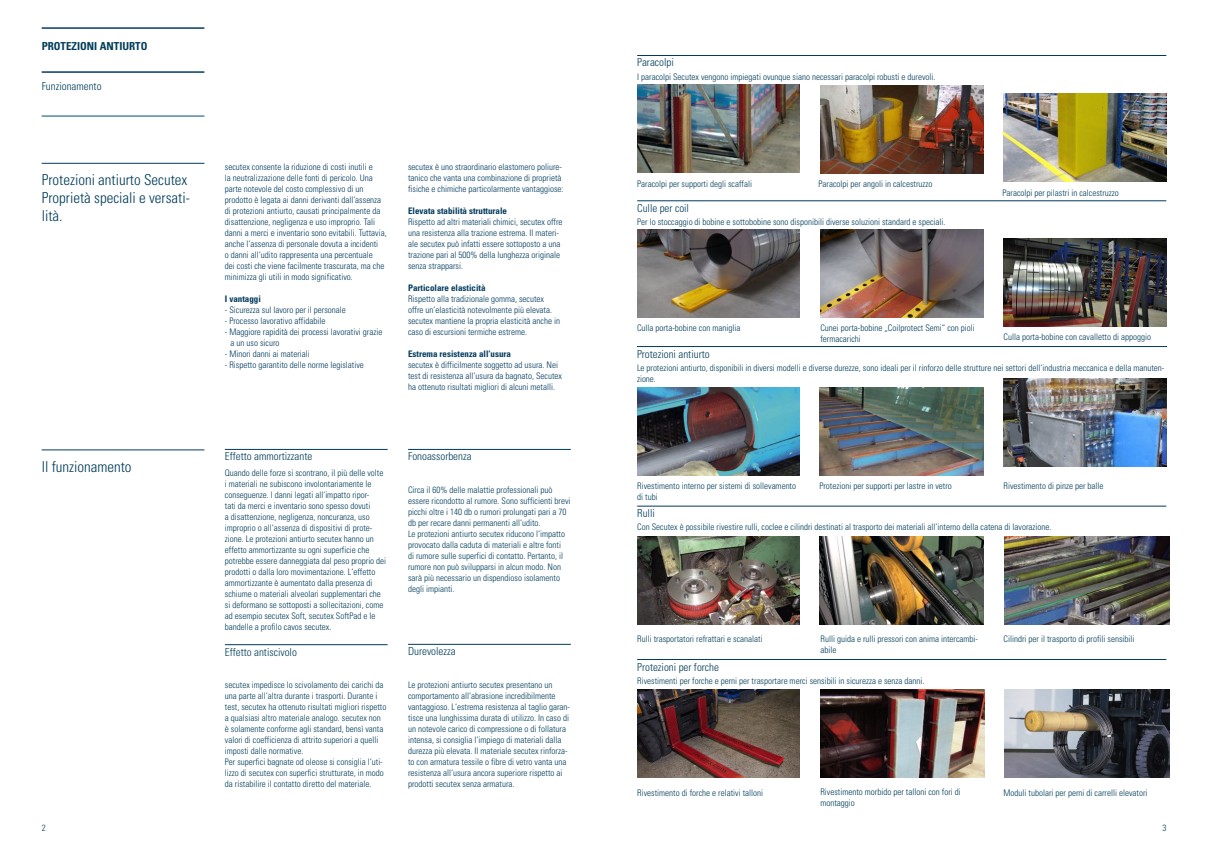
<style>
.page{position:relative;width:1208px;height:859px;background:#fff}
.page>*{position:absolute;margin:0;border:0;box-sizing:border-box;transform-origin:0 0}
.t1{font:300 condensed 15px/18px "Univers";color:#013d5a}
.t2{font:300 condensed 11px "Univers";color:#013d5a}
.t3{font:700 condensed 11px "Univers";color:#013d5a}
.t4{font:300 condensed 9px/11px "Univers";color:#013d5a}
.t5{font:300 condensed 9px/11px "Univers";color:#003a5d}
.t6{font:700 condensed 9px "Univers";color:#003a5d}
</style>
<div class="page">
<hr style="left:42px;top:27px;width:162px;height:2px;background:#003a5d">
<hr style="left:42px;top:71px;width:162px;height:2px;background:#003a5d">
<hr style="left:42px;top:116px;width:162px;height:1px;background:#004b72">
<hr style="left:42px;top:163px;width:162px;height:1px;background:#003a5d">
<hr style="left:225px;top:449px;width:162px;height:1px;background:#003a5d">
<hr style="left:225px;top:644px;width:162px;height:1px;background:#003a5d">
<hr style="left:408px;top:449px;width:163px;height:1px;background:#003a5d">
<hr style="left:408px;top:644px;width:163px;height:1px;background:#003a5d">
<hr style="left:42px;top:450px;width:162px;height:1px;background:#003a5d">
<img style="left:637px;top:85px;width:162px;height:88px">
<img style="left:1003px;top:94px;width:163px;height:88px">
<hr style="left:637px;top:55px;width:529px;height:1px;background:#003a5d">
<img style="left:820px;top:85px;width:163px;height:88px">
<hr style="left:637px;top:200px;width:529px;height:1px;background:#003a5d">
<img style="left:637px;top:229px;width:162px;height:88px">
<img style="left:1003px;top:239px;width:163px;height:88px">
<img style="left:820px;top:229px;width:163px;height:88px">
<img style="left:637px;top:387px;width:162px;height:88px">
<img style="left:819px;top:387px;width:165px;height:88px">
<img style="left:1003px;top:378px;width:163px;height:88px">
<hr style="left:637px;top:346px;width:530px;height:1px;background:#003a5d">
<img style="left:637px;top:536px;width:163px;height:88px">
<img style="left:819px;top:536px;width:165px;height:88px">
<img style="left:1004px;top:536px;width:165px;height:88px">
<hr style="left:637px;top:506px;width:529px;height:1px;background:#003a5d">
<hr style="left:637px;top:659px;width:529px;height:1px;background:#003a5d">
<img style="left:637px;top:690px;width:162px;height:88px">
<img style="left:820px;top:689px;width:164px;height:88px">
<img style="left:1004px;top:690px;width:165px;height:88px">
<p class="t3" style="left:42px;top:39px;width:107px">PROTEZIONI ANTIURTO</p>
<p class="t2" style="left:42px;top:79px;width:61px">Funzionamento</p>
<h1 class="t1" style="left:42px;top:171px;width:150px">Protezioni antiurto Secutex<br>Proprietà speciali e versati&shy;lità.</h1>
<p class="t5" style="left:225px;top:161px;width:163px">secutex consente la riduzione di costi inutili e<br>la neutralizzazione delle fonti di pericolo. Una parte notevole del costo complessivo di un prodotto è legata ai danni derivanti dall‘assenza di protezioni antiurto, causati principalmente da disattenzione, negligenza e uso improprio. Tali danni a merci e inventario sono evitabili. Tuttavia, anche l‘assenza di personale dovuta a incidenti<br>o danni all‘udito rappresenta una percentuale<br>dei costi che viene facilmente trascurata, ma che minimizza gli utili in modo significativo.</p>
<p class="t6" style="left:225px;top:293px;width:37px">I vantaggi</p>
<p class="t5" style="left:225px;top:304px;width:122px">- Sicurezza sul lavoro per il personale</p>
<p class="t5" style="left:225px;top:315px;width:102px">- Processo lavorativo affidabile</p>
<p class="t5" style="left:230px;top:326px;width:153px;text-indent:-6px">- Maggiore rapidità dei processi lavorativi grazie a un uso sicuro</p>
<p class="t5" style="left:225px;top:348px;width:86px">- Minori danni ai materiali</p>
<p class="t5" style="left:225px;top:359px;width:140px">- Rispetto garantito delle norme legislative</p>
<p class="t5" style="left:408px;top:161px;width:157px">secutex è uno straordinario elastomero poliure&shy;tanico che vanta una combinazione di proprietà fisiche e chimiche particolarmente vantaggiose:</p>
<p class="t6" style="left:408px;top:205px;width:100px">Elevata stabilità strutturale</p>
<p class="t5" style="left:408px;top:216px;width:156px">Rispetto ad altri materiali chimici, secutex offre una resistenza alla trazione estrema. Il materi&shy;ale secutex può infatti essere sottoposto a una trazione pari al 500% della lunghezza originale senza strapparsi.</p>
<p class="t6" style="left:408px;top:282px;width:79px">Particolare elasticità</p>
<p class="t5" style="left:408px;top:293px;width:153px">Rispetto alla tradizionale gomma, secutex offre un‘elasticità notevolmente più elevata. secutex mantiene la propria elasticità anche in caso di escursioni termiche estreme.</p>
<p class="t6" style="left:408px;top:348px;width:104px">Estrema resistenza all‘usura</p>
<p class="t5" style="left:408px;top:359px;width:155px">secutex è difficilmente soggetto ad usura. Nei test di resistenza all‘usura da bagnato, Secutex ha ottenuto risultati migliori di alcuni metalli.</p>
<h1 class="t1" style="left:42px;top:458px;width:91px">Il funzionamento</h1>
<p class="t2" style="left:225px;top:450px;width:89px">Effetto ammortizzante</p>
<p class="t4" style="left:225px;top:467px;width:163px">Quando delle forze si scontrano, il più delle volte i materiali ne subiscono involontariamente le conseguenze. I danni legati all‘impatto ripor-<br>tati da merci e inventario sono spesso dovuti<br>a disattenzione, negligenza, noncuranza, uso improprio o all‘assenza di dispositivi di prote&shy;zione. Le protezioni antiurto secutex hanno un effetto ammortizzante su ogni superficie che potrebbe essere danneggiata dal peso proprio dei prodotti o dalla loro movimentazione. L‘effetto ammortizzante è aumentato dalla presenza di schiume o materiali alveolari supplementari che si deformano se sottoposti a sollecitazioni, come ad esempio secutex Soft, secutex SoftPad e le bandelle a profilo cavos secutex.</p>
<p class="t2" style="left:225px;top:645px;width:74px">Effetto antiscivolo</p>
<p class="t4" style="left:225px;top:680px;width:163px">secutex impedisce lo scivolamento dei carichi da una parte all‘altra durante i trasporti. Durante i test, secutex ha ottenuto risultati migliori rispetto a qualsiasi altro materiale analogo. secutex non è solamente conforme agli standard, bensì vanta valori di coefficienza di attrito superiori a quelli imposti dalle normative.<br>Per superfici bagnate od oleose si consiglia l‘uti&shy;lizzo di secutex con superfici strutturate, in modo da ristabilire il contatto diretto del materiale.</p>
<p class="t2" style="left:408px;top:450px;width:65px">Fonoassorbenza</p>
<p class="t4" style="left:408px;top:484px;width:164px">Circa il 60% delle malattie professionali può essere ricondotto al rumore. Sono sufficienti brevi picchi oltre i 140 db o rumori prolungati pari a 70 db per recare danni permanenti all‘udito.<br>Le protezioni antiurto secutex riducono l‘impatto provocato dalla caduta di materiali e altre fonti<br>di rumore sulle superfici di contatto. Pertanto, il rumore non può svilupparsi in alcun modo. Non sarà più necessario un dispendioso isolamento degli impianti.</p>
<p class="t2" style="left:408px;top:645px;width:49px">Durevolezza</p>
<p class="t4" style="left:408px;top:679px;width:163px">Le protezioni antiurto secutex presentano un comportamento all‘abrasione incredibilmente vantaggioso. L‘estrema resistenza al taglio garan&shy;tisce una lunghissima durata di utilizzo. In caso di un notevole carico di compressione o di follatura intensa, si consiglia l‘impiego di materiali dalla durezza più elevata. Il materiale secutex rinforza&shy;to con armatura tessile o fibre di vetro vanta una resistenza all‘usura ancora superiore rispetto ai prodotti secutex senza armatura.</p>
<p class="t2" style="left:637px;top:56px;width:38px">Paracolpi</p>
<p class="t4" style="left:637px;top:71px;width:300px">I paracolpi Secutex vengono impiegati ovunque siano necessari paracolpi robusti e durevoli.</p>
<p class="t4" style="left:637px;top:178px;width:116px">Paracolpi per supporti degli scaffali</p>
<p class="t4" style="left:818px;top:178px;width:115px">Paracolpi per angoli in calcestruzzo</p>
<p class="t2" style="left:637px;top:201px;width:53px">Culle per coil</p>
<p class="t4" style="left:637px;top:216px;width:310px">Per lo stoccaggio di bobine e sottobobine sono disponibili diverse soluzioni standard e speciali.</p>
<p class="t4" style="left:1002px;top:187px;width:118px">Paracolpi per pilastri in calcestruzzo</p>
<p class="t4" style="left:637px;top:322px;width:105px">Culla porta-bobine con maniglia</p>
<p class="t4" style="left:820px;top:322px;width:156px">Cunei porta-bobine „Coilprotect Semi“ con pioli fermacarichi</p>
<p class="t4" style="left:1003px;top:332px;width:149px">Culla porta-bobine con cavalletto di appoggio</p>
<p class="t2" style="left:637px;top:347px;width:74px">Protezioni antiurto</p>
<p class="t4" style="left:637px;top:362px;width:529px">Le protezioni antiurto, disponibili in diversi modelli e diverse durezze, sono ideali per il rinforzo delle strutture nei settori dell‘industria meccanica e della manuten&shy;zione.</p>
<p class="t4" style="left:637px;top:480px;width:160px">Rivestimento interno per sistemi di sollevamento</p>
<p class="t4" style="left:819px;top:480px;width:134px">Protezioni per supporti per lastre in vetro</p>
<p class="t4" style="left:637px;top:491px;width:22px">di tubi</p>
<p class="t4" style="left:1003px;top:480px;width:101px">Rivestimento di pinze per balle</p>
<p class="t2" style="left:637px;top:507px;width:19px">Rulli</p>
<p class="t4" style="left:637px;top:521px;width:416px">Con Secutex è possibile rivestire rulli, coclee e cilindri destinati al trasporto dei materiali all‘interno della catena di lavorazione.</p>
<p class="t4" style="left:637px;top:634px;width:127px">Rulli trasportatori refrattari e scanalati</p>
<p class="t4" style="left:1003px;top:634px;width:132px">Cilindri per il trasporto di profili sensibili</p>
<p class="t4" style="left:820px;top:634px;width:159px">Rulli guida e rulli pressori con anima intercambi&shy;abile</p>
<p class="t2" style="left:637px;top:660px;width:83px">Protezioni per forche</p>
<p class="t4" style="left:637px;top:675px;width:289px">Rivestimenti per forche e perni per trasportare merci sensibili in sicurezza e senza danni.</p>
<p class="t4" style="left:637px;top:787px;width:127px">Rivestimento di forche e relativi talloni</p>
<p class="t4" style="left:820px;top:786px;width:142px">Rivestimento morbido per talloni con fori di montaggio</p>
<p class="t4" style="left:1003px;top:787px;width:145px">Moduli tubolari per perni di carrelli elevatori</p>
<p class="t4" style="left:42px;top:822px;width:5px">2</p>
<p class="t4" style="left:1162px;top:822px;width:5px">3</p>
</div>
